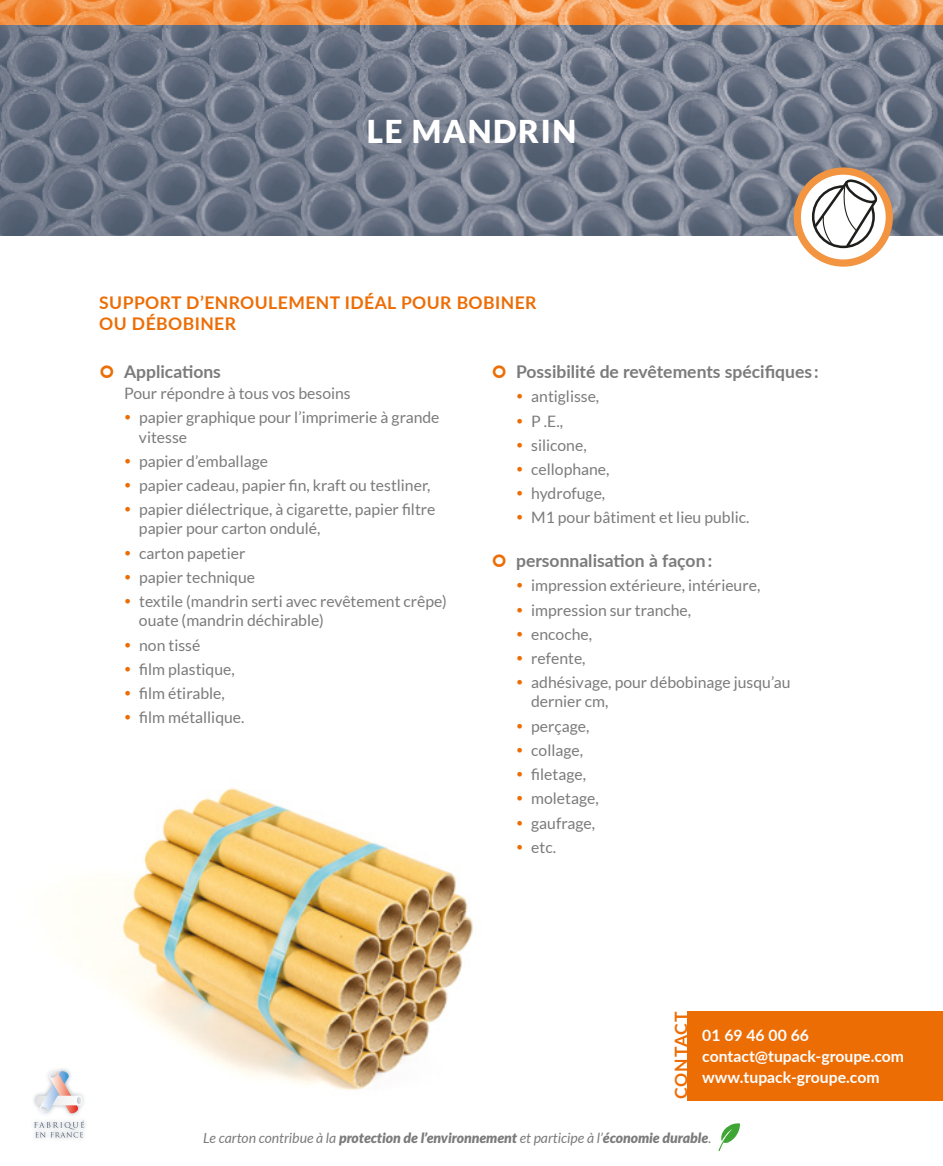
<style>
.page{position:relative;width:943px;height:1166px;background:#fff}
.page>*{position:absolute;margin:0;border:0;box-sizing:border-box;transform-origin:0 0}
.t1{font:900 31.5px "Lato";letter-spacing:.05em;color:#fff}
.t2{font:700 17.5px "Lato";color:#7c7b7b}
.t3{font:700 17.5px/21px "Lato";letter-spacing:.025em;color:#ed6d05}
.t4{font:15.75px/24.2px "Lato";color:#7c7b7b}
.t5{font:700 15.75px/21px "Lato";color:#fff}
.t6{font:italic 900 14px "Lato";color:#7c7b7b}
.s1{font-weight:400}
</style>
<div class="page">
<img style="left:0;top:25px;width:943px;height:211px">
<img style="left:111px;top:788px;width:362px;height:302px">
<div style="left:687px;top:1011px;width:256px;height:89px;background:#ed6d05"></div>
<svg style="left:718px;top:1123px;width:22px;height:28px"></svg>
<img style="left:0;top:0;width:943px;height:25px">
<div style="left:341px;top:93px;width:260px;height:76px;background:#49586b;opacity:.5"></div>
<svg style="left:793px;top:167px;width:99px;height:100px"></svg>
<div style="left:31px;top:1067px;width:57px;height:75px;background:#49586b;opacity:.5"></div>
<svg style="left:34px;top:1120px;width:50px;height:17px"></svg>
<svg style="left:36px;top:1071px;width:46px;height:42px"></svg>
<h1 class="t1" style="left:367px;top:113px;width:211px">LE MANDRIN</h1>
<p class="t3" style="left:99px;top:292px;width:439px">SUPPORT D’ENROULEMENT IDÉAL POUR BOBINER<br>OU DÉBOBINER</p>
<p class="t2" style="left:124px;top:359px;width:98px">Applications</p>
<p class="t4" style="left:139px;top:381px;width:302px;text-indent:-15px">Pour répondre à tous vos besoins<br>papier graphique pour l’imprimerie à grande</p>
<p class="t4" style="left:139px;top:425px;width:298px">vitesse<br>papier d’emballage<br>papier cadeau, papier fin, kraft ou testliner, papier diélectrique, à cigarette, papier filtre</p>
<p class="t4" style="left:139px;top:516px;width:309px">papier pour carton ondulé,<br>carton papetier<br>papier technique<br>textile (mandrin serti avec revêtement crêpe)</p>
<p class="t4" style="left:139px;top:608px;width:186px">ouate (mandrin déchirable) non tissé<br>film plastique,<br>film étirable,<br>film métallique.</p>
<p class="t2" style="left:516px;top:359px;width:304px">Possibilité de revêtements spécifiques :</p>
<p class="t4" style="left:531px;top:384px;width:220px">antiglisse,<br>P .E.,<br>silicone,<br>cellophane,<br>hydrofuge,<br>M1 pour bâtiment et lieu public.</p>
<p class="t2" style="left:516px;top:548px;width:197px">personnalisation à façon :</p>
<p class="t4" style="left:531px;top:573px;width:261px">impression extérieure, intérieure, impression sur tranche,<br>encoche,<br>refente,<br>adhésivage, pour débobinage jusqu’au</p>
<p class="t4" style="left:531px;top:689px;width:79px">dernier cm, perçage, collage, filetage, moletage, gaufrage, etc.</p>
<p class="t3" style="left:669px;top:1099px;width:89px;rotate:-90deg">CONTACT</p>
<p class="t6" style="left:203px;top:1129px;width:510px"><span class="s1">Le carton contribue à la</span> protection de l’environnement <span class="s1">et participe à l’</span>économie durable<span class="s1">.</span></p>
<p class="t5" style="left:702px;top:1024px;width:203px">01 69 46 00 66 contact@tupack-groupe.com www.tupack-groupe.com</p>
</div>
